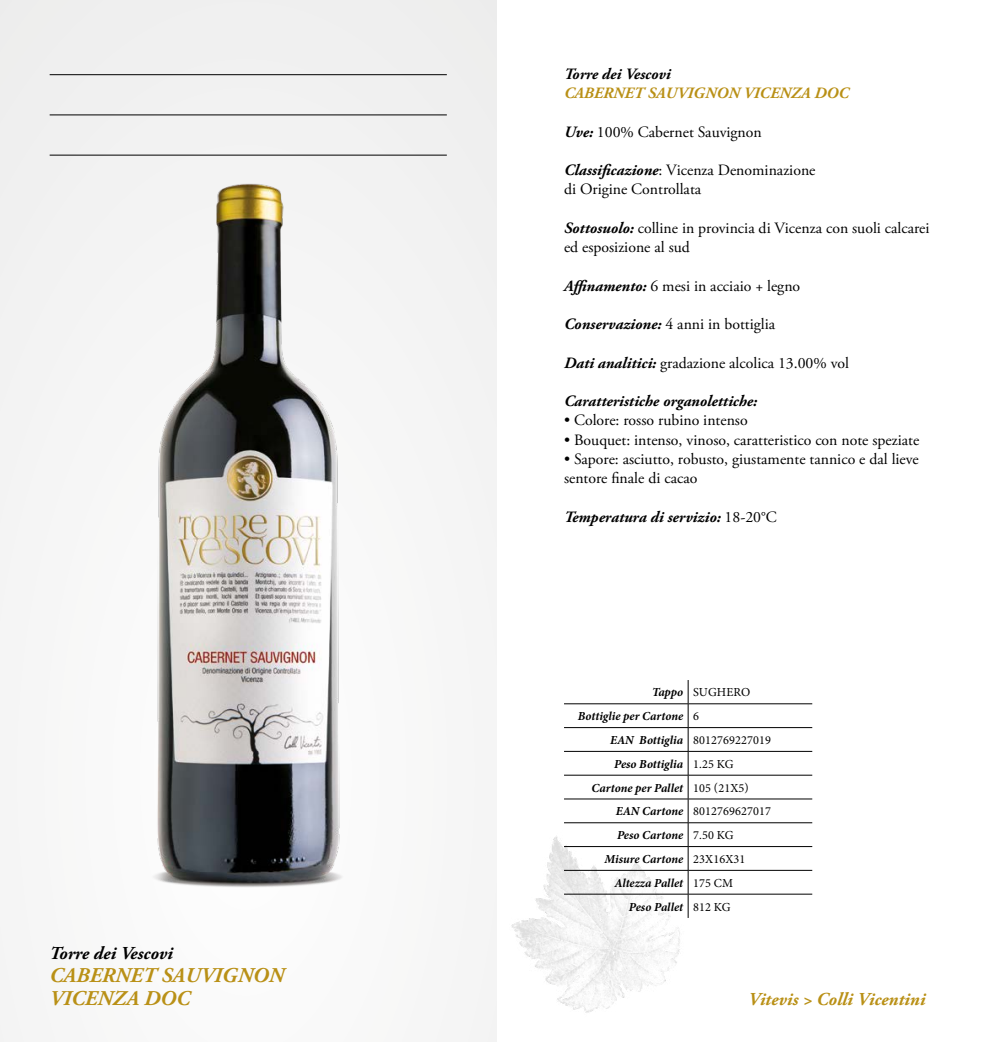
<style>
.page{position:relative;width:993px;height:1042px;background:#fff}
.page>*{position:absolute;margin:0;border:0;box-sizing:border-box;transform-origin:0 0}
.t1{font:italic 700 21px/22.8px "Adobe Garamond Pro";color:#b99016}
.t2{font:italic 700 18.2px "Adobe Garamond Pro";color:#b99016}
.t3{font:italic 700 18.2px "Adobe Garamond Pro";color:#000}
.t4{font:15.75px/19.2px "Adobe Garamond Pro";color:#000}
.t5{font:italic 700 15.75px "Adobe Garamond Pro";color:#000}
.t6{font:italic 700 15.75px "Adobe Garamond Pro";color:#b99016}
.t7{font:italic 700 12.25px/23.8px "Minion Pro";color:#000}
.t8{font:12.25px "Minion Pro";letter-spacing:.01em;color:#000}
.s1{font-weight:700;font-style:italic}
.s2{font-weight:400;font-style:normal}
</style>
<div class="page">
<img style="left:511px;top:830px;width:179px;height:183px">
<div style="left:0;top:0;width:496px;height:1042px;background:#f5f5f5"></div>
<hr style="left:50px;top:74px;width:396px;height:1px;background:#000">
<hr style="left:50px;top:115px;width:396px;height:1px;background:#000">
<hr style="left:50px;top:155px;width:396px;height:1px;background:#000">
<img style="left:156px;top:183px;width:185px;height:704px">
<hr style="left:564px;top:703px;width:124px;height:1px;background:#000">
<hr style="left:688px;top:703px;width:124px;height:1px;background:#000">
<hr style="left:564px;top:727px;width:124px;height:1px;background:#000">
<hr style="left:688px;top:727px;width:124px;height:1px;background:#000">
<hr style="left:564px;top:751px;width:124px;height:1px;background:#000">
<hr style="left:688px;top:751px;width:124px;height:1px;background:#000">
<hr style="left:564px;top:775px;width:124px;height:1px;background:#000">
<hr style="left:688px;top:775px;width:124px;height:1px;background:#000">
<hr style="left:564px;top:798px;width:124px;height:1px;background:#000">
<hr style="left:688px;top:798px;width:124px;height:1px;background:#000">
<hr style="left:564px;top:822px;width:124px;height:1px;background:#000">
<hr style="left:688px;top:822px;width:124px;height:1px;background:#000">
<hr style="left:564px;top:846px;width:124px;height:1px;background:#000">
<hr style="left:688px;top:846px;width:124px;height:1px;background:#000">
<hr style="left:564px;top:870px;width:124px;height:1px;background:#000">
<hr style="left:688px;top:870px;width:124px;height:1px;background:#000">
<hr style="left:564px;top:894px;width:124px;height:1px;background:#000">
<hr style="left:688px;top:894px;width:124px;height:1px;background:#000">
<svg style="left:687px;top:680px;width:1px;height:238px"></svg>
<p class="t3" style="left:50px;top:943px;width:124px">Torre dei Vescovi</p>
<h1 class="t1" style="left:50px;top:964px;width:236px">CABERNET SAUVIGNON<br>VICENZA DOC</h1>
<p class="t5" style="left:564px;top:65px;width:108px">Torre dei Vescovi</p>
<p class="t6" style="left:564px;top:84px;width:286px">CABERNET SAUVIGNON VICENZA DOC</p>
<p class="t4" style="left:564px;top:123px;width:199px"><span class="s1">Uve:</span> 100% Cabernet Sauvignon</p>
<p class="t4" style="left:564px;top:161px;width:253px"><span class="s1">Classificazione</span>: Vicenza Denominazione di Origine Controllata</p>
<p class="t4" style="left:564px;top:219px;width:367px"><span class="s1">Sottosuolo:</span> colline in provincia di Vicenza con suoli calcarei ed esposizione al sud</p>
<p class="t4" style="left:564px;top:277px;width:238px"><span class="s1">Affinamento:</span> 6 mesi in acciaio + legno</p>
<p class="t4" style="left:564px;top:315px;width:212px"><span class="s1">Conservazione:</span> 4 anni in bottiglia</p>
<p class="t4" style="left:564px;top:354px;width:286px"><span class="s1">Dati analitici:</span> gradazione alcolica 13.00% vol</p>
<p class="t5" style="left:564px;top:392px;width:195px">Caratteristiche organolettiche:</p>
<p class="t4" style="left:564px;top:411px;width:185px">• Colore: rosso rubino intenso</p>
<p class="t4" style="left:564px;top:431px;width:356px">• Bouquet: intenso, vinoso, caratteristico con note speziate</p>
<p class="t4" style="left:564px;top:450px;width:356px">• Sapore: asciutto, robusto, giustamente tannico e dal lieve sentore finale di cacao</p>
<p class="t5" style="left:564px;top:507px;width:214px">Temperatura di servizio: <span class="s2">18-20°C</span></p>
<p class="t7" style="left:577px;top:680px;width:174px;text-indent:74px">Tappo <span class="s2">SUGHERO<br></span>Bottiglie per Cartone <span class="s2">6</span></p>
<p class="t8" style="left:610px;top:732px;width:162px"><span class="s1">EAN Bottiglia</span> 8012769227019</p>
<p class="t7" style="left:614px;top:752px;width:121px">Peso Bottiglia <span class="s2">1.25 KG</span></p>
<p class="t7" style="left:591px;top:775px;width:159px">Cartone per Pallet <span class="s2">105 (21X5)</span></p>
<p class="t8" style="left:615px;top:803px;width:157px"><span class="s1">EAN Cartone</span> 8012769627017</p>
<p class="t7" style="left:616px;top:823px;width:118px">Peso Cartone <span class="s2">7.50 KG</span></p>
<p class="t7" style="left:604px;top:847px;width:142px">Misure Cartone <span class="s2">23X16X31</span></p>
<p class="t7" style="left:614px;top:870px;width:120px">Altezza Pallet <span class="s2">175 CM</span></p>
<p class="t7" style="left:628px;top:894px;width:103px">Peso Pallet <span class="s2">812 KG</span></p>
<p class="t2" style="left:747px;top:988px;width:179px">Vitevis &gt; Colli Vicentini</p>
</div>
